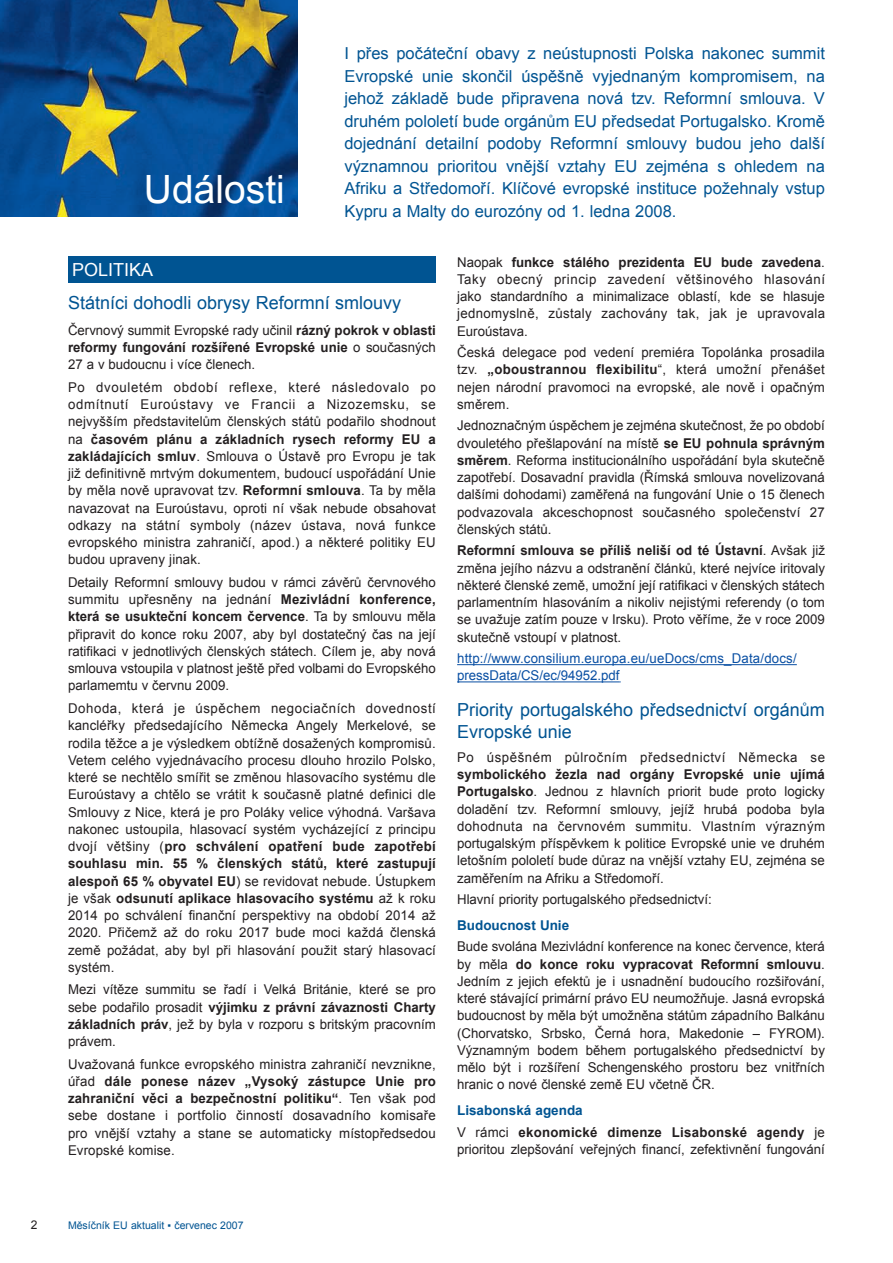
<style>
.page{position:relative;width:893px;height:1263px;background:#fff}
.page>*{position:absolute;margin:0;border:0;box-sizing:border-box;transform-origin:0 0}
.t1{font:39px "Arial";color:#fff}
.t2{font:18px/22.5px "Arial";color:#005492}
.t3{font:18px "Arial";color:#fff}
.t4{font:16.5px/22.5px "Arial";color:#005492;text-align:justify}
.t5{font:13.5px/17.2px "Arial";color:#231f20;text-align:justify}
.t6{font:13.5px/17.2px "Arial";letter-spacing:.015em;color:#094fa3}
.t7{font:700 13.5px/21.5px "Arial";letter-spacing:.02em;color:#231f20}
.t8{font:13.5px "Arial";letter-spacing:.04em;color:#231f20}
.t9{font:700 13.5px "Arial";color:#005492}
.t10{font:12px "Arial";color:#231f20}
.t11{font:10.5px "Arial";color:#005492}
.s1{font-weight:700}
.s2{color:#005492}
.s3{font-weight:400}
</style>
<div class="page">
<img style="left:0;top:0;width:298px;height:217px">
<hr style="left:457px;top:664px;width:340px;height:1px;background:#094fa3">
<hr style="left:457px;top:681px;width:163px;height:1px;background:#094fa3">
<div style="left:68px;top:257px;width:368px;height:26px;background:#005492"></div>
<p class="t10" style="left:31px;top:1217px;width:8px">2</p>
<h1 class="t1" style="left:144px;top:163px;width:142px">Události</h1>
<p class="t4" style="left:344px;top:42px;width:482px">I přes počáteční obavy z neústupnosti Polska nakonec summit Evropské unie skončil úspěšně vyjednaným kompromisem, na jehož základě bude připravena nová tzv. Reformní smlouva. V druhém pololetí bude orgánům EU předsedat Portugalsko. Kromě dojednání detailní podoby Reformní smlouvy budou jeho další významnou prioritou vnější vztahy EU zejména s ohledem na Afriku a Středomoří. Klíčové evropské instituce požehnaly vstup Kypru a Malty do eurozóny od 1. ledna 2008.</p>
<h2 class="t3" style="left:72px;top:258px;width:83px">POLITIKA</h2>
<h2 class="t2" style="left:68px;top:292px;width:335px">Státníci dohodli obrysy Reformní smlouvy</h2>
<p class="t5" style="left:68px;top:322px;width:369px">Červnový summit Evropské rady učinil <span class="s1">rázný pokrok v oblasti reformy fungování rozšířené Evropské unie</span> o současných 27 a v budoucnu i více členech.</p>
<p class="t5" style="left:68px;top:379px;width:369px">Po dvouletém období reflexe, které následovalo po odmítnutí Euroústavy ve Francii a Nizozemsku, se nejvyšším představitelům členských států podařilo shodnout na <span class="s1">časovém plánu a základních rysech reformy EU a zakládajících smluv</span>. Smlouva o Ústavě pro Evropu je tak již definitivně mrtvým dokumentem, budoucí uspořádání Unie by měla nově upravovat tzv. <span class="s1">Reformní smlouva</span>. Ta by měla navazovat na Euroústavu, oproti ní však nebude obsahovat odkazy na státní symboly (název ústava, nová funkce evropského ministra zahraničí, apod.) a některé politiky EU budou upraveny jinak.</p>
<p class="t5" style="left:68px;top:574px;width:369px">Detaily Reformní smlouvy budou v rámci závěrů červnového summitu upřesněny na jednání <span class="s1">Mezivládní konference, která se usukteční koncem července</span>. Ta by smlouvu měla připravit do konce roku 2007, aby byl dostatečný čas na její ratifikaci v jednotlivých členských státech. Cílem je, aby nová smlouva vstoupila v platnost ještě před volbami do Evropského parlamemtu v červnu 2009.</p>
<p class="t5" style="left:68px;top:700px;width:369px">Dohoda, která je úspěchem negociačních dovedností kancléřky předsedajícího Německa Angely Merkelové, se rodila těžce a je výsledkem obtížně dosažených kompromisů.<br>Vetem celého vyjednávacího procesu dlouho hrozilo Polsko, které se nechtělo smířit se změnou hlasovacího systému dle Euroústavy a chtělo se vrátit k současně platné definici dle Smlouvy z Nice, která je pro Poláky velice výhodná. Varšava nakonec ustoupila, hlasovací systém vycházející z principu dvojí většiny (<span class="s1">pro schválení opatření bude zapotřebí souhlasu min. 55 % členských států, které zastupují alespoň 65 % obyvatel EU</span>) se revidovat nebude. Ústupkem je však <span class="s1">odsunutí aplikace hlasovacího systému</span> až k roku 2014 po schválení finanční perspektivy na období 2014 až 2020. Přičemž až do roku 2017 bude moci každá členská země požádat, aby byl při hlasování použit starý hlasovací systém.</p>
<p class="t5" style="left:68px;top:981px;width:369px">Mezi vítěze summitu se řadí i Velká Británie, které se pro sebe podařilo prosadit <span class="s1">výjimku z právní závaznosti Charty základních práv</span>, jež by byla v rozporu s britským pracovním právem.</p>
<p class="t5" style="left:68px;top:1055px;width:369px">Uvažovaná funkce evropského ministra zahraničí nevznikne, úřad <span class="s1">dále ponese název „Vysoký zástupce Unie pro zahraniční věci a bezpečnostní politiku“</span>. Ten však pod sebe dostane i portfolio činností dosavadního komisaře pro vnější vztahy a stane se automaticky místopředsedou Evropské komise.</p>
<p class="t5" style="left:457px;top:253px;width:369px">Naopak <span class="s1">funkce stálého prezidenta EU bude zavedena</span>.<br>Taky obecný princip zavedení většinového hlasování jako standardního a minimalizace oblastí, kde se hlasuje jednomyslně, zůstaly zachovány tak, jak je upravovala Euroústava.</p>
<p class="t5" style="left:457px;top:344px;width:369px">Česká delegace pod vedení premiéra Topolánka prosadila tzv. <span class="s1">„oboustrannou flexibilitu</span>“, která umožní přenášet nejen národní pravomoci na evropské, ale nově i opačným směrem.</p>
<p class="t5" style="left:457px;top:417px;width:369px">Jednoznačným úspěchem je zejména skutečnost, že po období dvouletého přešlapování na místě <span class="s1">se EU pohnula správným směrem</span>. Reforma institucionálního uspořádání byla skutečně zapotřebí. Dosavadní pravidla (Římská smlouva novelizovaná dalšími dohodami) zaměřená na fungování Unie o 15 členech podvazovala akceschopnost současného společenství 27 členských států.</p>
<p class="t5" style="left:457px;top:542px;width:369px"><span class="s1">Reformní smlouva se příliš neliší od té Ústavní</span>. Avšak již změna jejího názvu a odstranění článků, které nejvíce iritovaly některé členské země, umožní její ratifikaci v členských státech parlamentním hlasováním a nikoliv nejistými referendy (o tom se uvažuje zatím pouze v Irsku). Proto věříme, že v roce 2009 skutečně vstoupí v platnost.</p>
<p class="t6" style="left:457px;top:650px;width:341px">http://www.consilium.europa.eu/ueDocs/cms_Data/docs/ pressData/CS/ec/94952.pdf</p>
<h2 class="t2" style="left:457px;top:698px;width:369px">Priority portugalského předsednictví orgánům<br>Evropské unie</h2>
<p class="t8" style="left:457px;top:748px;width:369px">Po úspěšném půlročním předsednictví Německa se</p>
<p class="t5" style="left:457px;top:766px;width:369px"><span class="s1">symbolického žezla nad orgány Evropské unie ujímá Portugalsko</span>. Jednou z hlavních priorit bude proto logicky doladění tzv. Reformní smlouvy, jejíž hrubá podoba byla dohodnuta na červnovém summitu. Vlastním výrazným portugalským příspěvkem k politice Evropské unie ve druhém letošním pololetí bude důraz na vnější vztahy EU, zejména se zaměřením na Afriku a Středomoří.</p>
<p class="t5" style="left:457px;top:891px;width:256px">Hlavní priority portugalského předsednictví:</p>
<p class="t9" style="left:457px;top:916px;width:114px">Budoucnost Unie</p>
<p class="t5" style="left:457px;top:938px;width:369px">Bude svolána Mezivládní konference na konec července, která by měla <span class="s1">do konce roku vypracovat Reformní smlouvu</span>.<br>Jedním z jejich efektů je i usnadnění budoucího rozšiřování, které stávající primární právo EU neumožňuje. Jasná evropská budoucnost by měla být umožněna státům západního Balkánu (Chorvatsko, Srbsko, Černá hora, Makedonie – FYROM).<br>Významným bodem během portugalského předsednictví by mělo být i rozšíření Schengenského prostoru bez vnitřních hranic o nové členské země EU včetně ČR.</p>
<p class="t7" style="left:457px;top:1100px;width:369px"><span class="s2">Lisabonská agenda<br></span><span class="s3">V rámci</span> ekonomické dimenze Lisabonské agendy <span class="s3">je</span></p>
<p class="t5" style="left:457px;top:1141px;width:369px">prioritou zlepšování veřejných financí, zefektivnění fungování</p>
<p class="t11" style="left:68px;top:1218px;width:177px">Měsíčník EU aktualit ▪ červenec 2007</p>
</div>
